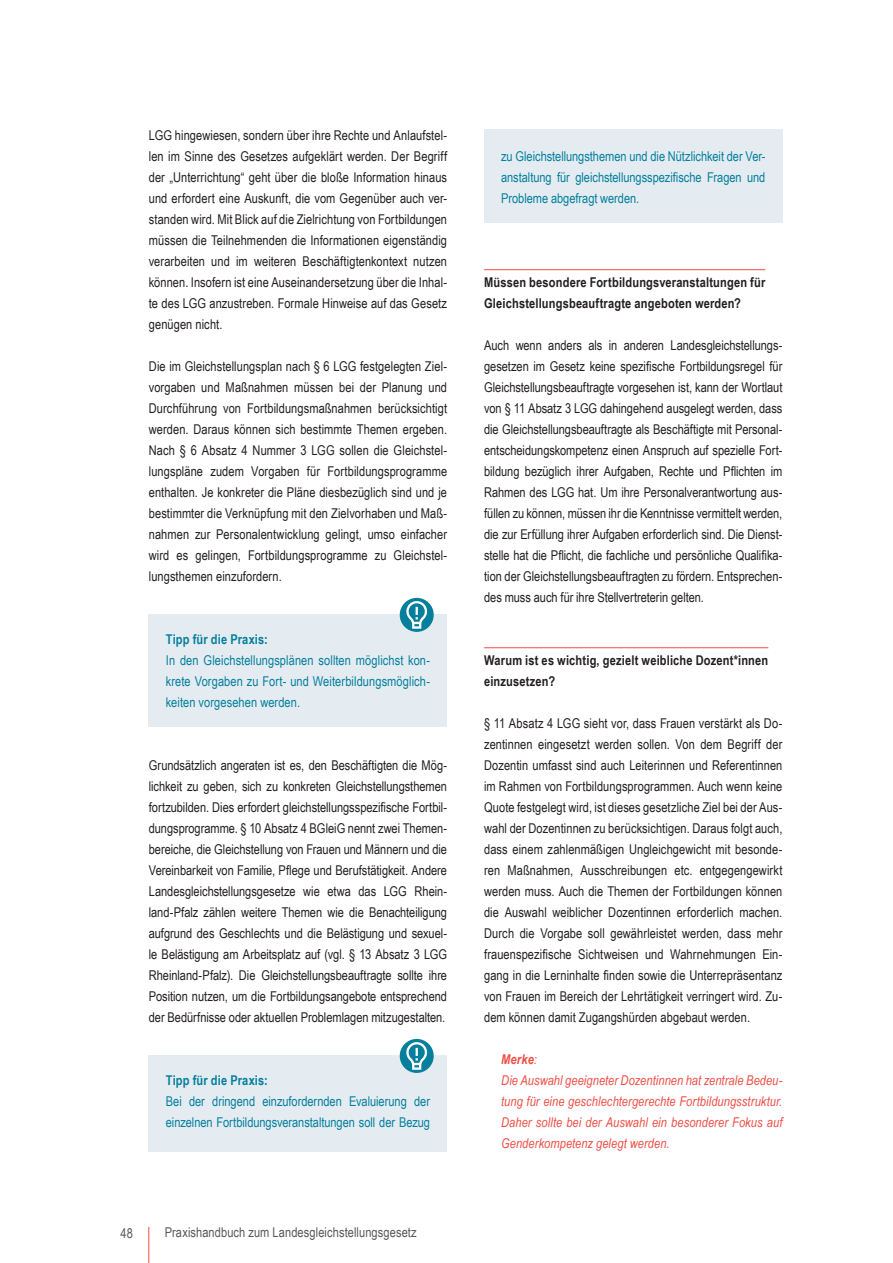
<style>
.page{position:relative;width:893px;height:1263px;background:#fff}
.page>*{position:absolute;margin:0;border:0;box-sizing:border-box;transform-origin:0 0}
.t1{font:13.5px/21px "Arial Narrow";letter-spacing:.005em;color:#231f20;text-align:justify}
.t2{font:13.5px/21px "Arial Narrow";letter-spacing:-.005em;color:#057f9c;text-align:justify}
.t3{font:italic 13.5px/21px "Arial Narrow";letter-spacing:.005em;color:#ef4d44}
.t4{font:700 13.5px/21px "Arial Narrow";letter-spacing:.01em;color:#231f20}
.t5{font:13.5px "Arial Narrow";letter-spacing:.005em;color:#57585a}
.t6{font:700 13.5px "Arial Narrow";letter-spacing:.01em;color:#057f9c}
.s1{font-weight:700}
</style>
<div class="page">
<div style="left:149px;top:615px;width:298px;height:28px;background:#e5ecf1"></div>
<div style="left:149px;top:636px;width:298px;height:28px;background:#e5ecf1"></div>
<div style="left:149px;top:654px;width:298px;height:73px;background:#e5ecf1"></div>
<div style="left:149px;top:1056px;width:298px;height:28px;background:#e5ecf1"></div>
<div style="left:149px;top:1077px;width:298px;height:28px;background:#e5ecf1"></div>
<div style="left:149px;top:1095px;width:298px;height:57px;background:#e5ecf1"></div>
<div style="left:400px;top:598px;width:34px;height:34px;background:#057f9c;border-radius:50%"></div>
<svg style="left:406px;top:601px;width:21px;height:28px"></svg>
<div style="left:400px;top:1039px;width:34px;height:34px;background:#057f9c;border-radius:50%"></div>
<svg style="left:406px;top:1042px;width:21px;height:28px"></svg>
<div style="left:484px;top:129px;width:298px;height:31px;background:#e5ecf1"></div>
<div style="left:484px;top:150px;width:298px;height:73px;background:#e5ecf1"></div>
<hr style="left:484px;top:269px;width:281px;height:1px;background:#ef4d44">
<hr style="left:484px;top:647px;width:284px;height:1px;background:#ef4d44">
<hr style="left:148px;top:1227px;width:1px;height:36px;background:#ef4d44">
<p class="t1" style="left:149px;top:125px;width:300px">LGG hingewiesen, sondern über ihre Rechte und Anlaufstel&shy;len im Sinne des Gesetzes aufgeklärt werden. Der Begriff der „Unterrichtung“ geht über die bloße Information hinaus und erfordert eine Auskunft, die vom Gegenüber auch ver&shy;standen wird. Mit Blick auf die Zielrichtung von Fortbildungen müssen die Teilnehmenden die Informationen eigenständig verarbeiten und im weiteren Beschäftigtenkontext nutzen können. Insofern ist eine Auseinandersetzung über die Inhal&shy;te des LGG anzustreben. Formale Hinweise auf das Gesetz genügen nicht.</p>
<p class="t1" style="left:149px;top:356px;width:300px">Die im Gleichstellungsplan nach § 6 LGG festgelegten Ziel&shy;vorgaben und Maßnahmen müssen bei der Planung und Durchführung von Fortbildungsmaßnahmen berücksichtigt werden. Daraus können sich bestimmte Themen ergeben.<br>Nach § 6 Absatz 4 Nummer 3 LGG sollen die Gleichstel&shy;lungspläne zudem Vorgaben für Fortbildungsprogramme enthalten. Je konkreter die Pläne diesbezüglich sind und je bestimmter die Verknüpfung mit den Zielvorhaben und Maß&shy;nahmen zur Personalentwicklung gelingt, umso einfacher wird es gelingen, Fortbildungsprogramme zu Gleichstel&shy;lungsthemen einzufordern.</p>
<p class="t6" style="left:166px;top:631px;width:104px">Tipp für die Praxis:</p>
<p class="t2" style="left:166px;top:650px;width:266px">In den Gleichstellungsplänen sollten möglichst kon&shy;krete Vorgaben zu Fort- und Weiterbildungsmöglich&shy;keiten vorgesehen werden.</p>
<p class="t1" style="left:149px;top:755px;width:300px">Grundsätzlich angeraten ist es, den Beschäftigten die Mög&shy;lichkeit zu geben, sich zu konkreten Gleichstellungsthemen fortzubilden. Dies erfordert gleichstellungsspezifische Fortbil&shy;dungsprogramme. § 10 Absatz 4 BGleiG nennt zwei Themen&shy;bereiche, die Gleichstellung von Frauen und Männern und die Vereinbarkeit von Familie, Pflege und Berufstätigkeit. Andere Landesgleichstellungsgesetze wie etwa das LGG Rhein&shy;land-Pfalz zählen weitere Themen wie die Benachteiligung aufgrund des Geschlechts und die Belästigung und sexuel&shy;le Belästigung am Arbeitsplatz auf (vgl. § 13 Absatz 3 LGG Rheinland-Pfalz). Die Gleichstellungsbeauftragte sollte ihre Position nutzen, um die Fortbildungsangebote entsprechend der Bedürfnisse oder aktuellen Problemlagen mitzugestalten.</p>
<p class="t6" style="left:166px;top:1072px;width:104px">Tipp für die Praxis:</p>
<p class="t2" style="left:166px;top:1091px;width:266px">Bei der dringend einzufordernden Evaluierung der einzelnen Fortbildungsveranstaltungen soll der Bezug</p>
<p class="t5" style="left:121px;top:1225px;width:14px">48</p>
<p class="t5" style="left:165px;top:1225px;width:254px">Praxishandbuch zum Landesgleichstellungsgesetz</p>
<p class="t2" style="left:501px;top:146px;width:266px">zu Gleichstellungsthemen und die Nützlichkeit der Ver&shy;anstaltung für gleichstellungsspezifische Fragen und Probleme abgefragt werden.</p>
<p class="t4" style="left:484px;top:272px;width:283px">Müssen besondere Fortbildungsveranstaltungen für<br>Gleichstellungsbeauftragte angeboten werden?</p>
<p class="t1" style="left:484px;top:335px;width:300px">Auch wenn anders als in anderen Landesgleichstellungs&shy;gesetzen im Gesetz keine spezifische Fortbildungsregel für Gleichstellungsbeauftragte vorgesehen ist, kann der Wortlaut von § 11 Absatz 3 LGG dahingehend ausgelegt werden, dass die Gleichstellungsbeauftragte als Beschäftigte mit Personal&shy;entscheidungskompetenz einen Anspruch auf spezielle Fort&shy;bildung bezüglich ihrer Aufgaben, Rechte und Pflichten im Rahmen des LGG hat. Um ihre Personalverantwortung aus&shy;füllen zu können, müssen ihr die Kenntnisse vermittelt werden, die zur Erfüllung ihrer Aufgaben erforderlich sind. Die Dienst&shy;stelle hat die Pflicht, die fachliche und persönliche Qualifika&shy;tion der Gleichstellungsbeauftragten zu fördern. Entsprechen&shy;des muss auch für ihre Stellvertreterin gelten.</p>
<p class="t4" style="left:484px;top:650px;width:286px">Warum ist es wichtig, gezielt weibliche Dozent*innen einzusetzen?</p>
<p class="t1" style="left:484px;top:713px;width:300px">§ 11 Absatz 4 LGG sieht vor, dass Frauen verstärkt als Do&shy;zentinnen eingesetzt werden sollen. Von dem Begriff der Dozentin umfasst sind auch Leiterinnen und Referentinnen im Rahmen von Fortbildungsprogrammen. Auch wenn keine Quote festgelegt wird, ist dieses gesetzliche Ziel bei der Aus&shy;wahl der Dozentinnen zu berücksichtigen. Daraus folgt auch, dass einem zahlenmäßigen Ungleichgewicht mit besonde&shy;ren Maßnahmen, Ausschreibungen etc. entgegengewirkt werden muss. Auch die Themen der Fortbildungen können die Auswahl weiblicher Dozentinnen erforderlich machen.<br>Durch die Vorgabe soll gewährleistet werden, dass mehr frauenspezifische Sichtweisen und Wahrnehmungen Ein&shy;gang in die Lerninhalte finden sowie die Unterrepräsentanz von Frauen im Bereich der Lehrtätigkeit verringert wird. Zu&shy;dem können damit Zugangshürden abgebaut werden.</p>
<p class="t3" style="left:501px;top:1049px;width:283px"><span class="s1">Merke</span>:<br>Die Auswahl geeigneter Dozentinnen hat zentrale Bedeu&shy;tung für eine geschlechtergerechte Fortbildungsstruktur.<br>Daher sollte bei der Auswahl ein besonderer Fokus auf Genderkompetenz gelegt werden.</p>
</div>
